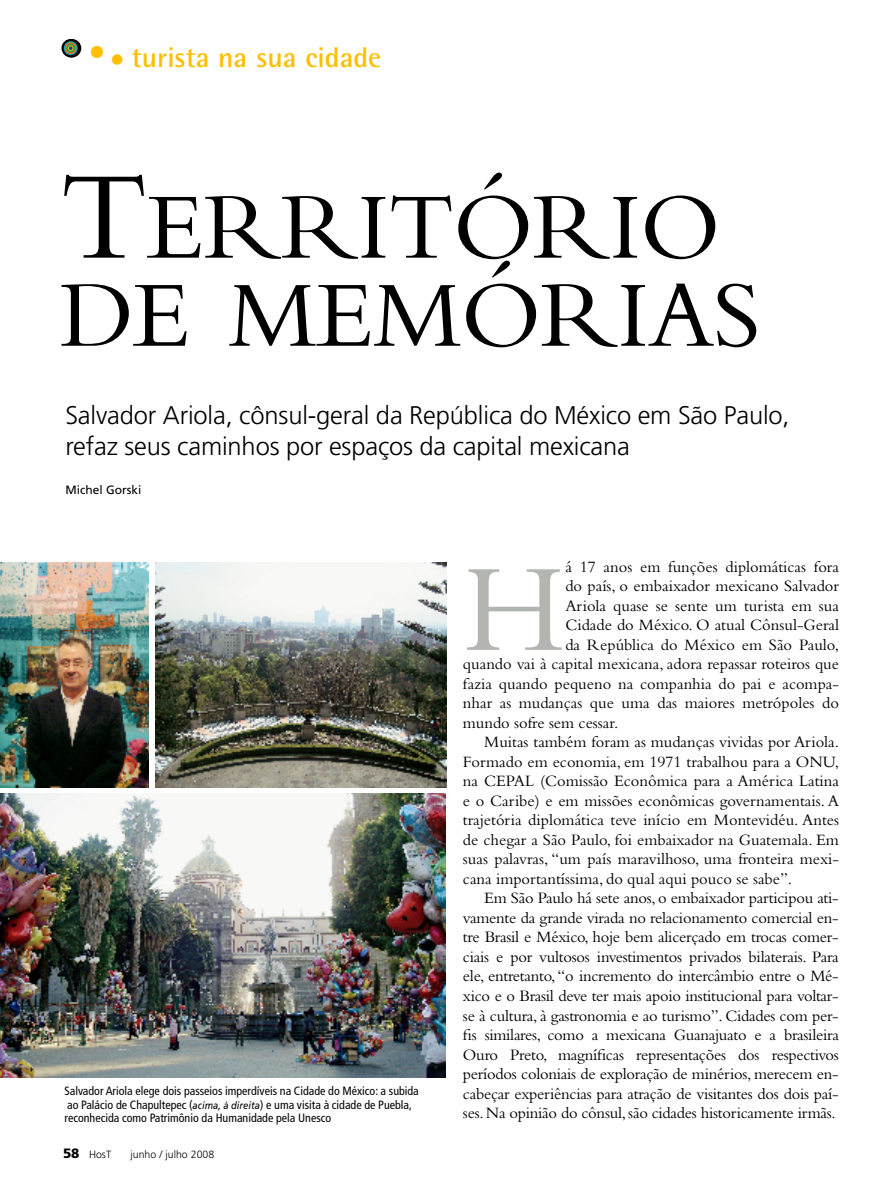
<style>
.page{position:relative;width:893px;height:1191px;background:#fff}
.page>*{position:absolute;margin:0;border:0;box-sizing:border-box;transform-origin:0 0}
.t1{font:129.45px "Bembo SC";color:#b2b5b0}
.t2{font:97.5px/88.1px "Bembo";letter-spacing:-.015em;color:#000}
.t3{font:700 28.5px "Rotis Semi Sans";color:#ffbf04}
.t4{font:300 25.5px/30.6px "Frutiger";letter-spacing:-.005em;color:#000}
.t5{font:16.5px "Bembo";color:#000}
.t6{font:condensed 12px/13.5px "Frutiger";color:#000}
.t7{font:12px "Frutiger";color:#000}
.t8{font:300 10.5px "Frutiger";color:#000}
.s1{font-family:"Frutiger";font-stretch:condensed;font-size:45px}
.s2{font-family:"Frutiger";font-stretch:condensed;font-size:34.5px}
.s3{font-family:"Frutiger";font-stretch:condensed;font-size:30px}
.s4{font-size:130.05px}
.s5{font-style:italic;font-stretch:normal;font-size:10.5px}
.s6{font-weight:900;font-size:13.5px}
</style>
<div class="page">
<img style="left:0;top:793px;width:446px;height:284px">
<svg style="left:63px;top:39px;width:18px;height:18px"></svg>
<svg style="left:62px;top:39px;width:18px;height:18px"></svg>
<svg style="left:64px;top:41px;width:14px;height:14px"></svg>
<svg style="left:65px;top:42px;width:11px;height:12px"></svg>
<svg style="left:66px;top:44px;width:9px;height:9px"></svg>
<svg style="left:68px;top:45px;width:7px;height:6px"></svg>
<img style="left:156px;top:562px;width:290px;height:225px">
<img style="left:0;top:562px;width:149px;height:225px">
<h3 class="t3" style="left:60px;top:47px;width:323px"><span class="s1">•</span> <span class="s2">•</span><span class="s3">•</span> turista na sua cidade</h3>
<h2 class="t2" style="left:60px;top:193px;width:702px"><span class="s4">T</span>ERRITÓRIO<br>DE MEMÓRIAS</h2>
<h3 class="t4" style="left:65px;top:402px;width:726px">Salvador Ariola, cônsul-geral da República do México em São Paulo, refaz seus caminhos por espaços da capital mexicana</h3>
<p class="t7" style="left:66px;top:485px;width:77px">Michel Gorski</p>
<p class="t6" style="left:65px;top:1085px;width:356px">Salvador Ariola elege dois passeios imperdíveis na Cidade do México: a subida ao Palácio de Chapultepec (<span class="s5">acima, à direita</span>) e uma visita à cidade de Puebla, reconhecida como Patrimônio da Humanidade pela Unesco</p>
<p class="t8" style="left:63px;top:1150px;width:50px"><span class="s6">58</span> HosT</p>
<p class="t8" style="left:131px;top:1150px;width:85px">junho / julho 2008</p>
<p class="t5" style="left:565px;top:561px;width:275px">á 17 anos em funções diplomáticas fora</p>
<p class="t5" style="left:565px;top:580px;width:275px">do país, o embaixador mexicano Salvador</p>
<p class="t5" style="left:565px;top:600px;width:275px">Ariola quase se sente um turista em sua</p>
<p class="t5" style="left:565px;top:619px;width:275px">Cidade do México. O atual Cônsul-Geral</p>
<p class="t5" style="left:565px;top:639px;width:275px">da República do México em São Paulo,</p>
<p class="t5" style="left:463px;top:658px;width:378px">quando vai à capital mexicana, adora repassar roteiros que</p>
<p class="t5" style="left:463px;top:678px;width:378px">fazia quando pequeno na companhia do pai e acompa-</p>
<p class="t5" style="left:463px;top:697px;width:378px">nhar as mudanças que uma das maiores metrópoles do</p>
<p class="t5" style="left:463px;top:717px;width:157px">mundo sofre sem cessar.</p>
<p class="t5" style="left:484px;top:736px;width:356px">Muitas também foram as mudanças vividas por Ariola.</p>
<p class="t5" style="left:463px;top:756px;width:377px">Formado em economia, em 1971 trabalhou para a ONU,</p>
<p class="t5" style="left:463px;top:775px;width:378px">na CEPAL (Comissão Econômica para a América Latina</p>
<p class="t5" style="left:463px;top:795px;width:377px">e o Caribe) e em missões econômicas governamentais. A</p>
<p class="t5" style="left:463px;top:814px;width:378px">trajetória diplomática teve início em Montevidéu. Antes</p>
<p class="t5" style="left:463px;top:834px;width:378px">de chegar a São Paulo, foi embaixador na Guatemala. Em</p>
<p class="t5" style="left:463px;top:853px;width:378px">suas palavras, “um país maravilhoso, uma fronteira mexi-</p>
<p class="t5" style="left:463px;top:873px;width:331px">cana importantíssima, do qual aqui pouco se sabe”.</p>
<p class="t5" style="left:484px;top:892px;width:356px">Em São Paulo há sete anos, o embaixador participou ati-</p>
<p class="t5" style="left:463px;top:912px;width:377px">vamente da grande virada no relacionamento comercial en-</p>
<p class="t5" style="left:463px;top:931px;width:377px">tre Brasil e México, hoje bem alicerçado em trocas comer-</p>
<p class="t5" style="left:463px;top:951px;width:377px">ciais e por vultosos investimentos privados bilaterais. Para</p>
<p class="t5" style="left:463px;top:970px;width:377px">ele, entretanto,“o incremento do intercâmbio entre o Mé-</p>
<p class="t5" style="left:463px;top:990px;width:377px">xico e o Brasil deve ter mais apoio institucional para voltar-</p>
<p class="t5" style="left:463px;top:1009px;width:377px">se à cultura, à gastronomia e ao turismo”. Cidades com per-</p>
<p class="t5" style="left:463px;top:1029px;width:377px">fis similares, como a mexicana Guanajuato e a brasileira</p>
<p class="t5" style="left:463px;top:1048px;width:377px">Ouro Preto, magníficas representações dos respectivos</p>
<p class="t5" style="left:463px;top:1068px;width:377px">períodos coloniais de exploração de minérios, merecem en-</p>
<p class="t5" style="left:463px;top:1087px;width:377px">cabeçar experiências para atração de visitantes dos dois paí-</p>
<p class="t5" style="left:463px;top:1107px;width:374px">ses.Na opinião do cônsul,são cidades historicamente irmãs.</p>
<h1 class="t1" style="left:463px;top:564px;width:104px">H</h1>
</div>
